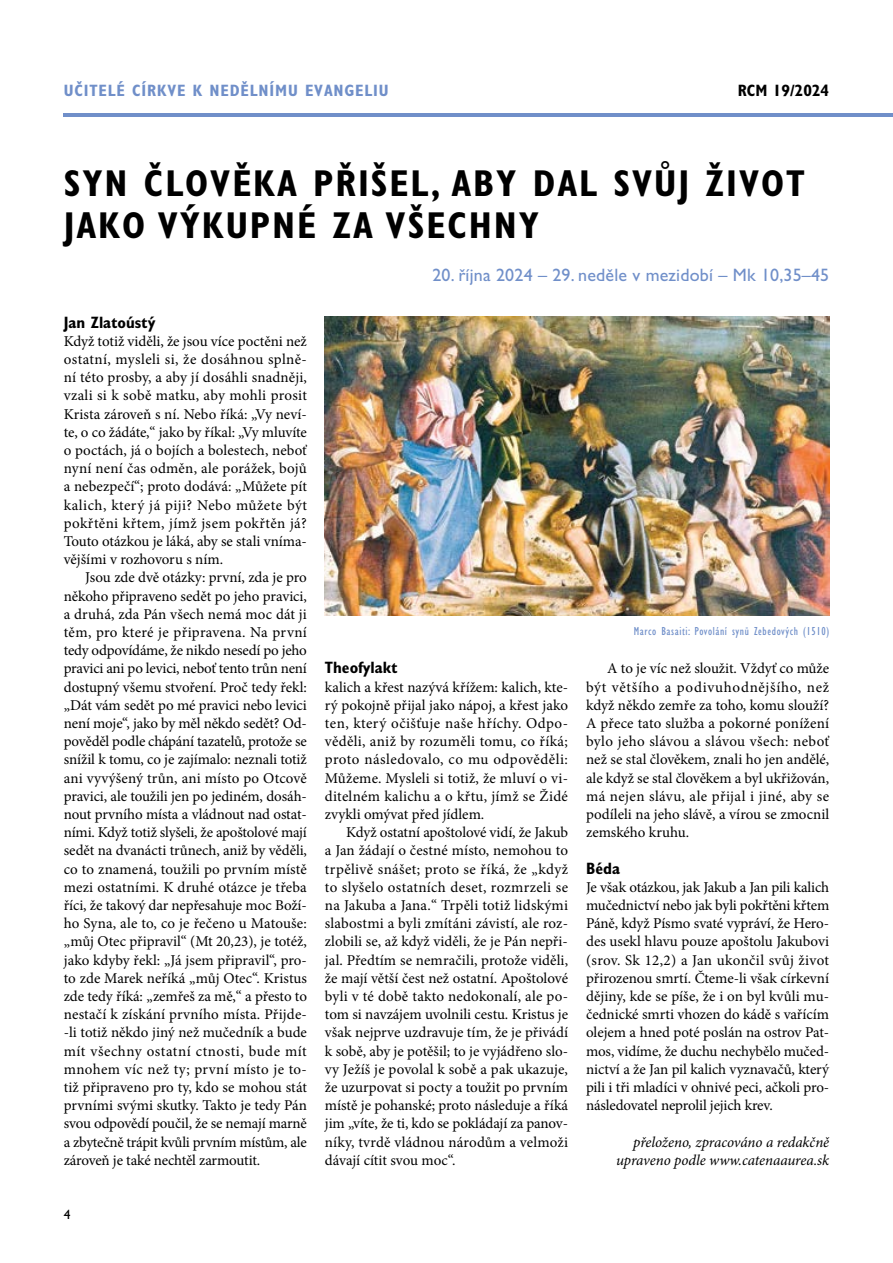
<style>
.page{position:relative;width:893px;height:1263px;background:#fff}
.page>*{position:absolute;margin:0;border:0;box-sizing:border-box;transform-origin:0 0}
.t1{font:700 condensed 37.5px/42px "Gill Sans Std";letter-spacing:.05em;color:#000}
.t2{font:18px "Gill Sans Std";letter-spacing:.01em;color:#708fc9}
.t3{font:700 condensed 16.5px "Gill Sans Std";color:#000}
.t4{font:700 condensed 16.5px "Gill Sans Std";letter-spacing:.05em;color:#708fc9}
.t5{font:15px/18.1px "Minion Pro";letter-spacing:-.005em;color:#000;text-align:justify}
.t6{font:italic 15px/18.1px "Minion Pro";letter-spacing:-.005em;color:#000;text-align:right}
.t7{font:13.5px "Gill Sans Std";color:#000}
.t8{font:condensed 12px "Gill Sans Std";letter-spacing:.05em;color:#708fc9}
</style>
<div class="page">
<hr style="left:64px;top:113px;width:829px;height:4px;background:#708fc9">
<img style="left:325px;top:316px;width:504px;height:299px">
<p class="t4" style="left:64px;top:81px;width:318px">UČITELÉ CÍRKVE K NEDĚLNÍMU EVANGELIU</p>
<p class="t3" style="left:738px;top:81px;width:93px">RCM 19/2024</p>
<h1 class="t1" style="left:64px;top:162px;width:720px">SYN ČLOVĚKA PŘIŠEL, ABY DAL SVŮJ ŽIVOT<br>JAKO VÝKUPN</h1>
<h1 class="t1" style="left:297px;top:204px;width:243px">É ZA VŠECHNY</h1>
<p class="t2" style="left:432px;top:264px;width:398px">20. října 2024 – 29. neděle v mezidobí – Mk 10,35–45</p>
<p class="t3" style="left:64px;top:312px;width:93px">JAN ZLATOÚSTÝ</p>
<p class="t5" style="left:64px;top:332px;width:245px">Když totiž viděli, že jsou více poctěni než ostatní, mysleli si, že dosáhnou splně&shy;ní této prosby, a aby jí dosáhli snadněji, vzali si k sobě matku, aby mohli prosit Krista zároveň s ní. Nebo říká: „Vy neví&shy;te, o co žádáte,“ jako by říkal: „Vy mluvíte o poctách, já o bojích a bolestech, neboť nyní není čas odměn, ale porážek, bojů a nebezpečí“; proto dodává: „Můžete pít kalich, který já piji? Nebo můžete být pokřtěni křtem, jímž jsem pokřtěn já?<br>Touto otázkou je láká, aby se stali vníma&shy;vějšími v rozhovoru s ním.</p>
<p class="t5" style="left:64px;top:569px;width:245px;text-indent:21px">Jsou zde dvě otázky: první, zda je pro někoho připraveno sedět po jeho pravici, a druhá, zda Pán všech nemá moc dát ji těm, pro které je připravena. Na první tedy odpovídáme, že nikdo nesedí po jeho pravici ani po levici, neboť tento trůn není dostupný všemu stvoření. Proč tedy řekl: „Dát vám sedět po mé pravici nebo levici není moje“, jako by měl někdo sedět? Od&shy;pověděl podle chápání tazatelů, protože se snížil k tomu, co je zajímalo: neznali totiž ani vyvýšený trůn, ani místo po Otcově pravici, ale toužili jen po jediném, dosáh&shy;nout prvního místa a vládnout nad ostat&shy;ními. Když totiž slyšeli, že apoštolové mají sedět na dvanácti trůnech, aniž by věděli, co to znamená, toužili po prvním místě mezi ostatními. K druhé otázce je třeba říci, že takový dar nepřesahuje moc Boží&shy;ho Syna, ale to, co je řečeno u Matouše: „můj Otec připravil“ (Mt 20,23), je totéž, jako kdyby řekl: „Já jsem připravil“, pro&shy;to zde Marek neříká „můj Otec“. Kristus zde tedy říká: „zemřeš za mě,“ a přesto to nestačí k získání prvního místa. Přijde--li totiž někdo jiný než mučedník a bude mít všechny ostatní ctnosti, bude mít mnohem víc než ty; první místo je to&shy;tiž připraveno pro ty, kdo se mohou stát prvními svými skutky. Takto je tedy Pán svou odpovědí poučil, že se nemají marně a zbytečně trápit kvůli prvním místům, ale zároveň je také nechtěl zarmoutit.</p>
<p class="t7" style="left:64px;top:1207px;width:8px">4</p>
<p class="t3" style="left:325px;top:658px;width:74px">THEOFYLAKT</p>
<p class="t5" style="left:325px;top:678px;width:245px">kalich a křest nazývá křížem: kalich, kte&shy;rý pokojně přijal jako nápoj, a křest jako ten, který očišťuje naše hříchy. Odpo&shy;věděli, aniž by rozuměli tomu, co říká; proto následovalo, co mu odpověděli:<br>Můžeme. Mysleli si totiž, že mluví o vi&shy;ditelném kalichu a o křtu, jímž se Židé zvykli omývat před jídlem.</p>
<p class="t5" style="left:325px;top:823px;width:245px;text-indent:21px">Když ostatní apoštolové vidí, že Jakub a Jan žádají o čestné místo, nemohou to trpělivě snášet; proto se říká, že „když to slyšelo ostatních deset, rozmrzeli se na Jakuba a Jana.“ Trpěli totiž lidskými slabostmi a byli zmítáni závistí, ale roz&shy;zlobili se, až když viděli, že je Pán nepři&shy;jal. Předtím se nemračili, protože viděli, že mají větší čest než ostatní. Apoštolové byli v té době takto nedokonalí, ale po&shy;tom si navzájem uvolnili cestu. Kristus je však nejprve uzdravuje tím, že je přivádí k sobě, aby je potěšil; to je vyjádřeno slo&shy;vy Ježíš je povolal k sobě a pak ukazuje, že uzurpovat si pocty a toužit po prvním místě je pohanské; proto následuje a říká jim „víte, že ti, kdo se pokládají za panov&shy;níky, tvrdě vládnou národům a velmoži dávají cítit svou moc“.</p>
<p class="t8" style="left:634px;top:624px;width:197px">Marco Basaiti: Povolání synů Zebedových (1510)</p>
<p class="t5" style="left:586px;top:659px;width:245px;text-indent:21px">A to je víc než sloužit. Vždyť co může být většího a podivuhodnějšího, než když někdo zemře za toho, komu slouží?<br>A přece tato služba a pokorné ponížení bylo jeho slávou a slávou všech: neboť než se stal člověkem, znali ho jen andělé, ale když se stal člověkem a byl ukřižován, má nejen slávu, ale přijal i jiné, aby se podíleli na jeho slávě, a vírou se zmocnil zemského kruhu.</p>
<p class="t3" style="left:586px;top:858px;width:35px">BÉDA</p>
<p class="t5" style="left:586px;top:878px;width:245px">Je však otázkou, jak Jakub a Jan pili kalich mučednictví nebo jak byli pokřtěni křtem Páně, když Písmo svaté vypráví, že Hero&shy;des usekl hlavu pouze apoštolu Jakubovi (srov. Sk 12,2) a Jan ukončil svůj život přirozenou smrtí. Čteme-li však církevní dějiny, kde se píše, že i on byl kvůli mu&shy;čednické smrti vhozen do kádě s vařícím olejem a hned poté poslán na ostrov Pat&shy;mos, vidíme, že duchu nechybělo mučed&shy;nictví a že Jan pil kalich vyznavačů, který pili i tři mladíci v ohnivé peci, ačkoli pro&shy;následovatel neprolil jejich krev.</p>
<p class="t6" style="left:616px;top:1133px;width:215px">přeloženo, zpracováno a redakčně upraveno podle www.catenaaurea.sk</p>
</div>
